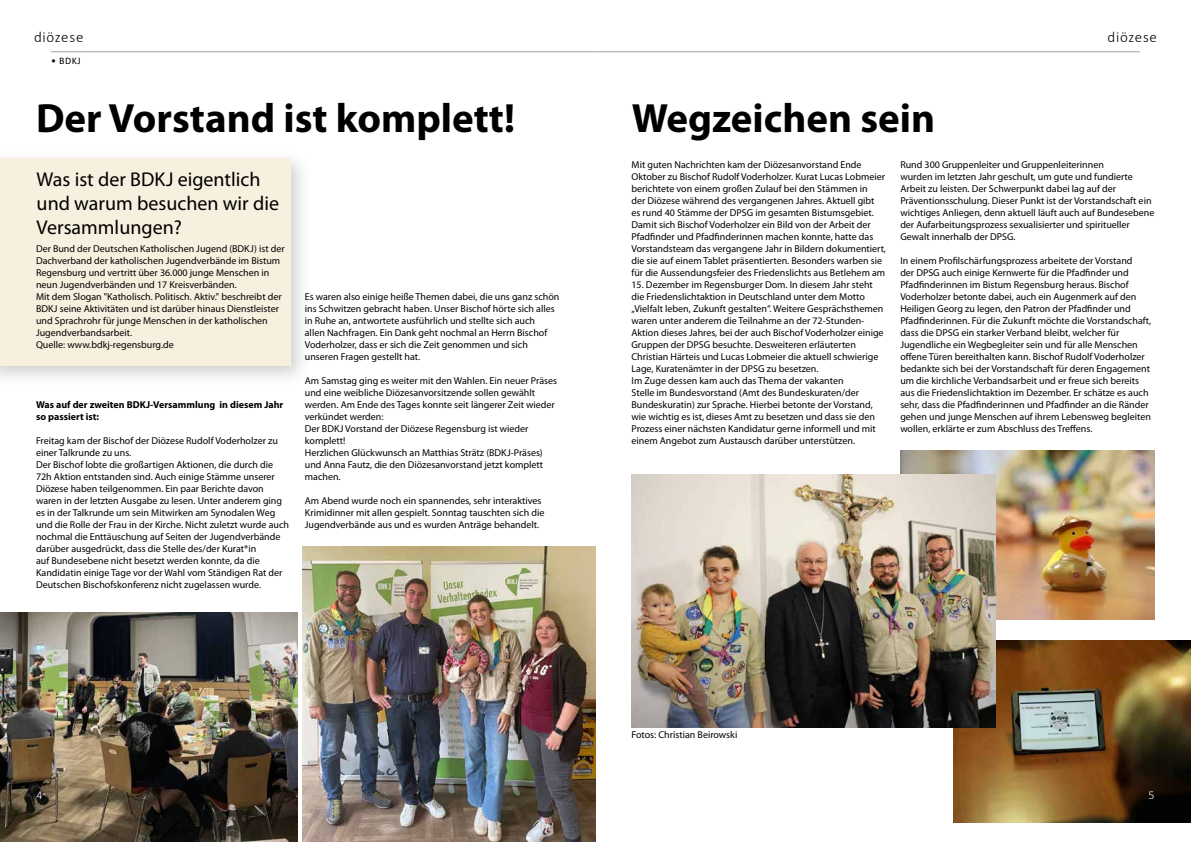
<style>
.page{position:relative;width:1191px;height:842px;background:#fff}
.page>*{position:absolute;margin:0;border:0;box-sizing:border-box;transform-origin:0 0}
.t1{font:700 41px "Myriad Pro";color:#000}
.t2{font:20px/24px "Myriad Pro";color:#000}
.t3{font:300 15px "Calibri";letter-spacing:.05em;color:#000}
.t4{font:300 12px "Calibri";color:#fff}
.t5{font:10px/12px "Myriad Pro";color:#000}
.t6{font:700 10px/12px "Myriad Pro";color:#000}
.t7{font:10px "Calibri";color:#000}
</style>
<div class="page">
<hr style="left:51px;top:51px;width:544px;height:1px;background:#9d9fa2">
<hr style="left:595px;top:51px;width:545px;height:1px;background:#9d9fa2">
<img style="left:953px;top:641px;width:238px;height:181px">
<img style="left:900px;top:450px;width:255px;height:170px">
<img style="left:0;top:612px;width:298px;height:230px">
<img style="left:303px;top:546px;width:292px;height:296px">
<div style="left:0;top:148px;width:312px;height:240px;background:#000;opacity:.19"></div>
<div style="left:0;top:158px;width:291px;height:208px;background:#f8f0df"></div>
<img style="left:631px;top:474px;width:364px;height:253px">
<h3 class="t3" style="left:34px;top:28px;width:51px">diözese</h3>
<h3 class="t3" style="left:1107px;top:28px;width:51px">diözese</h3>
<p class="t7" style="left:51px;top:54px;width:31px">• BDKJ</p>
<h1 class="t1" style="left:36px;top:91px;width:480px">Der Vorstand ist komplett!</h1>
<h1 class="t1" style="left:631px;top:91px;width:305px">Wegzeichen sein</h1>
<p class="t5" style="left:631px;top:158px;width:256px">Mit guten Nachrichten kam der Diözesanvorstand Ende Oktober zu Bischof Rudolf Voderholzer. Kurat Lucas Lobmeier berichtete von einem großen Zulauf bei den Stämmen in<br>der Diözese während des vergangenen Jahres. Aktuell gibt es rund 40 Stämme der DPSG im gesamten Bistumsgebiet.<br>Damit sich Bischof Voderholzer ein Bild von der Arbeit der Pfadfinder und Pfadfinderinnen machen konnte, hatte das Vorstandsteam das vergangene Jahr in Bildern dokumentiert, die sie auf einem Tablet präsentierten. Besonders warben sie für die Aussendungsfeier des Friedenslichts aus Betlehem am</p>
<p class="t5" style="left:631px;top:278px;width:254px">15. Dezember im Regensburger Dom. In diesem Jahr steht die Friedenslichtaktion in Deutschland unter dem Motto „Vielfalt leben, Zukunft gestalten“. Weitere Gesprächsthemen waren unter anderem die Teilnahme an der 72-Stunden-Aktion dieses Jahres, bei der auch Bischof Voderholzer einige Gruppen der DPSG besuchte. Desweiteren erläuterten Christian Härteis und Lucas Lobmeier die aktuell schwierige Lage, Kuratenämter in der DPSG zu besetzen.<br>Im Zuge dessen kam auch das Thema der vakanten<br>Stelle im Bundesvorstand (Amt des Bundeskuraten/der Bundeskuratin) zur Sprache. Hierbei betonte der Vorstand, wie wichtig es ist, dieses Amt zu besetzen und dass sie den Prozess einer nächsten Kandidatur gerne informell und mit einem Angebot zum Austausch darüber unterstützen.</p>
<p class="t5" style="left:900px;top:158px;width:256px">Rund 300 Gruppenleiter und Gruppenleiterinnen<br>wurden im letzten Jahr geschult, um gute und fundierte Arbeit zu leisten. Der Schwerpunkt dabei lag auf der Präventionsschulung. Dieser Punkt ist der Vorstandschaft ein wichtiges Anliegen, denn aktuell läuft auch auf Bundesebene der Aufarbeitungsprozess sexualisierter und spiritueller Gewalt innerhalb der DPSG.</p>
<p class="t5" style="left:900px;top:254px;width:252px">In einem Profilschärfungsprozess arbeitete der Vorstand<br>der DPSG auch einige Kernwerte für die Pfadfinder und Pfadfinderinnen im Bistum Regensburg heraus. Bischof Voderholzer betonte dabei, auch ein Augenmerk auf den Heiligen Georg zu legen, den Patron der Pfadfinder und Pfadfinderinnen. Für die Zukunft möchte die Vorstandschaft, dass die DPSG ein starker Verband bleibt, welcher für Jugendliche ein Wegbegleiter sein und für alle Menschen offene Türen bereithalten kann. Bischof Rudolf Voderholzer bedankte sich bei der Vorstandschaft für deren Engagement um die kirchliche Verbandsarbeit und er freue sich bereits aus die Friedenslichtaktion im Dezember. Er schätze es auch sehr, dass die Pfadfinderinnen und Pfadfinder an die Ränder gehen und junge Menschen auf ihrem Lebensweg begleiten wollen, erklärte er zum Abschluss des Treffens.</p>
<h2 class="t2" style="left:37px;top:167px;width:244px">Was ist der BDKJ eigentlich und warum besuchen wir die<br>Versammlungen?</h2>
<p class="t5" style="left:36px;top:242px;width:250px">Der Bund der Deutschen Katholischen Jugend (BDKJ) ist der Dachverband der katholischen Jugendverbände im Bistum Regensburg und vertritt über 36.000 junge Menschen in neun Jugendverbänden und 17 Kreisverbänden.<br>Mit dem Slogan "Katholisch. Politisch. Aktiv." beschreibt der BDKJ seine Aktivitäten und ist darüber hinaus Dienstleister und Sprachrohr für junge Menschen in der katholischen Jugendverbandsarbeit.<br>Quelle: www.bdkj-regensburg.de</p>
<p class="t5" style="left:305px;top:290px;width:256px">Es waren also einige heiße Themen dabei, die uns ganz schön ins Schwitzen gebracht haben. Unser Bischof hörte sich alles in Ruhe an, antwortete ausführlich und stellte sich auch<br>allen Nachfragen. Ein Dank geht nochmal an Herrn Bischof Voderholzer, dass er sich die Zeit genommen und sich unseren Fragen gestellt hat.</p>
<p class="t5" style="left:305px;top:374px;width:254px">Am Samstag ging es weiter mit den Wahlen. Ein neuer Präses und eine weibliche Diözesanvorsitzende sollen gewählt werden. Am Ende des Tages konnte seit längerer Zeit wieder verkündet werden:<br>Der BDKJ Vorstand der Diözese Regensburg ist wieder komplett!<br>Herzlichen Glückwunsch an Matthias Strätz (BDKJ-Präses) und Anna Fautz, die den Diözesanvorstand jetzt komplett machen.</p>
<p class="t5" style="left:305px;top:494px;width:241px">Am Abend wurde noch ein spannendes, sehr interaktives<br>Krimidinner mit allen gespielt. Sonntag tauschten sich die<br>Jugendverbände aus und es wurden Anträge behandelt.</p>
<p class="t6" style="left:36px;top:398px;width:249px">Was auf der zweiten BDKJ-Versammlung in diesem Jahr so passiert ist:</p>
<p class="t5" style="left:36px;top:434px;width:254px">Freitag kam der Bischof der Diözese Rudolf Voderholzer zu einer Talkrunde zu uns.<br>Der Bischof lobte die großartigen Aktionen, die durch die 72h Aktion entstanden sind. Auch einige Stämme unserer Diözese haben teilgenommen. Ein paar Berichte davon waren in der letzten Ausgabe zu lesen. Unter anderem ging es in der Talkrunde um sein Mitwirken am Synodalen Weg und die Rolle der Frau in der Kirche. Nicht zuletzt wurde auch nochmal die Enttäuschung auf Seiten der Jugendverbände darüber ausgedrückt, dass die Stelle des/der Kurat*in<br>auf Bundesebene nicht besetzt werden konnte, da die Kandidatin einige Tage vor der Wahl vom Ständigen Rat der Deutschen Bischofskonferenz nicht zugelassen wurde.</p>
<p class="t5" style="left:631px;top:728px;width:107px">Fotos: Christian Beirowski</p>
<p class="t4" style="left:36px;top:787px;width:8px">4</p>
<p class="t4" style="left:1148px;top:787px;width:8px">5</p>
</div>
